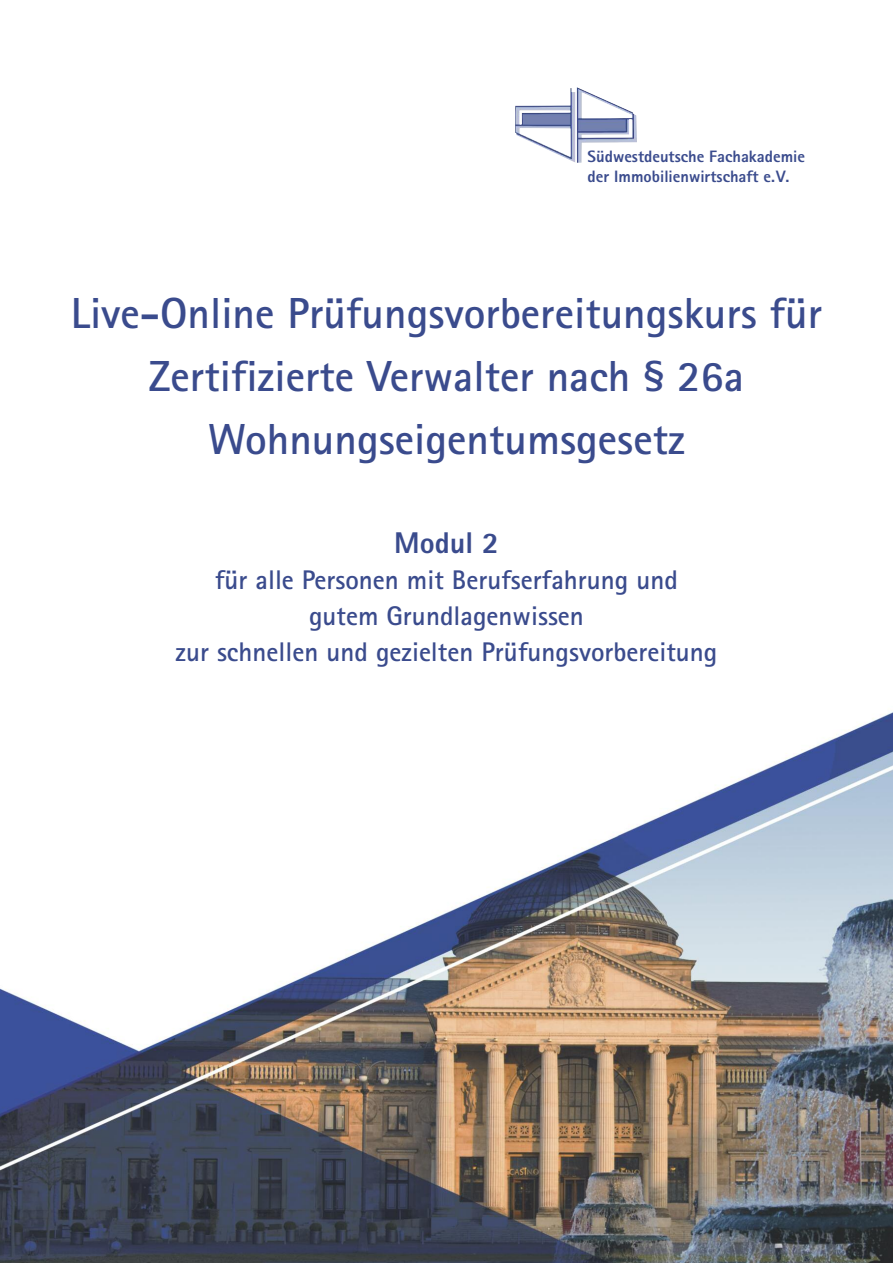
<style>
.page{position:relative;width:893px;height:1263px;background:#fff}
.page>*{position:absolute;margin:0;border:0;box-sizing:border-box;transform-origin:0 0}
.t1{font:700 43.5px/63px "Rotis Sans Serif";color:#3a4b8d;text-align:center}
.t2{font:800 30px "Rotis Sans Serif";color:#3a4b8d}
.t3{font:700 27px/36px "Rotis Sans Serif";color:#3a4b8d;text-align:center}
.t4{font:800 16.5px/19.8px "Rotis Sans Serif";color:#3a4b8d}
</style>
<div class="page">
<img style="left:0;top:712px;width:893px;height:551px">
<img style="left:515px;top:87px;width:122px;height:76px">
<p class="t4" style="left:588px;top:148px;width:219px">Südwestdeutsche Fachakademie der Immobilienwirtschaft e.V.</p>
<h1 class="t1" style="left:71px;top:286px;width:753px">Live-Online Prüfungsvorbereitungskurs für<br>Zertifizierte Verwalter nach § 26a<br>Wohnungseigentumsgesetz</h1>
<p class="t2" style="left:394px;top:532px;width:106px">Modul 2</p>
<p class="t3" style="left:175px;top:564px;width:543px">für alle Personen mit Berufserfahrung und<br>gutem Grundlagenwissen<br>zur schnellen und gezielten Prüfungsvorbereitung</p>
</div>
